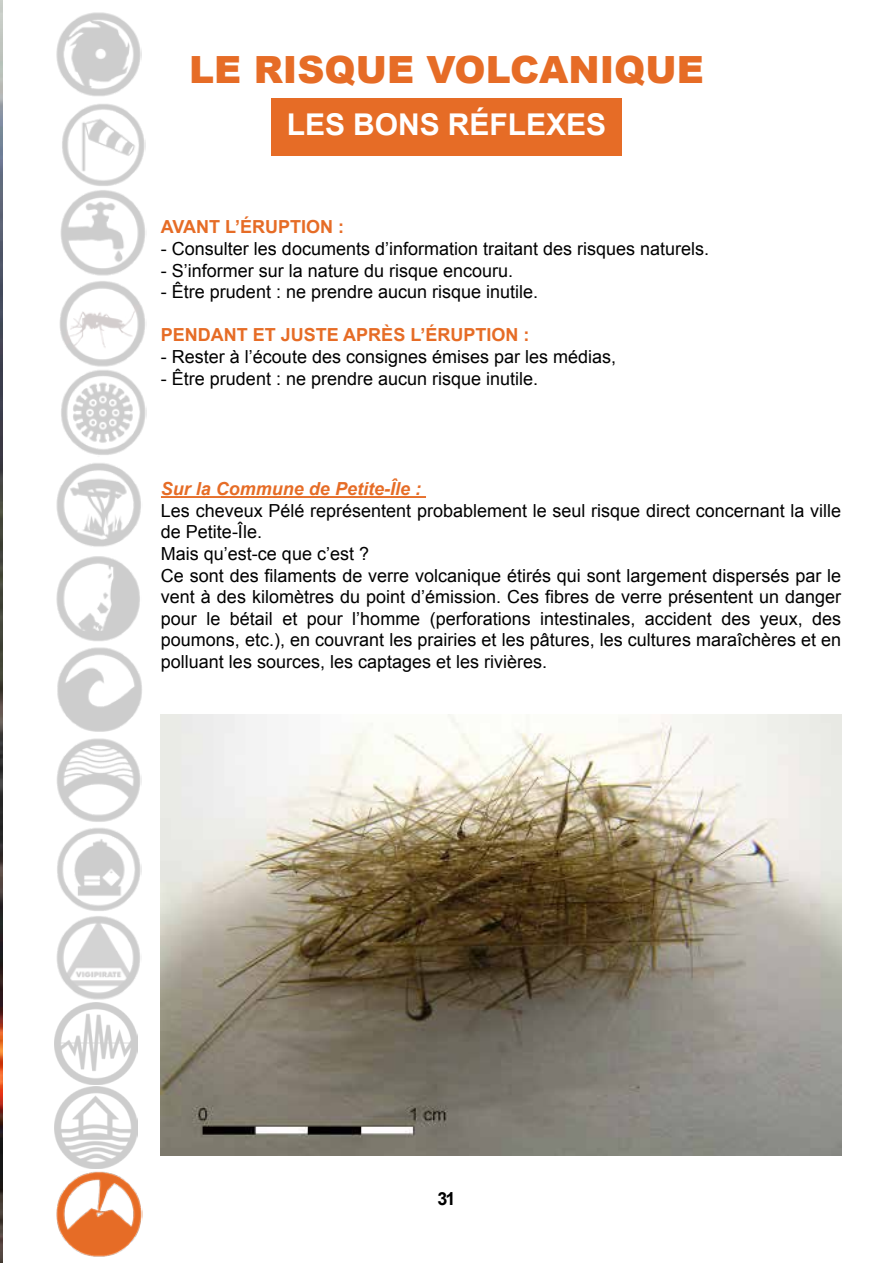
<style>
.page{position:relative;width:893px;height:1263px;background:#fff}
.page>*{position:absolute;margin:0;border:0;box-sizing:border-box;transform-origin:0 0}
.t1{font:900 37.5px "Arial";color:#e66c26}
.t2{font:700 30px "Arial";color:#fff}
.t3{font:18px/21.6px "Arial";color:#000}
.t4{font:700 18px "Arial";color:#e66c26}
.t5{font:italic 700 18px "Arial";color:#e66c26}
.t6{font:700 18px "Arial";color:#000}
</style>
<div class="page">
<hr style="left:161px;top:496px;width:265px;height:2px;background:#e66c26">
<div style="left:271px;top:98px;width:351px;height:58px;background:#e66c26"></div>
<img style="left:0;top:0;width:2px;height:1263px">
<img style="left:161px;top:714px;width:680px;height:441px">
<img style="left:59px;top:104px;width:87px;height:262px">
<img style="left:56px;top:12px;width:86px;height:84px">
<img style="left:55px;top:1003px;width:82px;height:165px">
<img style="left:56px;top:463px;width:85px;height:178px">
<img style="left:57px;top:647px;width:85px;height:85px">
<img style="left:56px;top:738px;width:86px;height:265px">
<img style="left:61px;top:366px;width:86px;height:89px">
<img style="left:56px;top:1171px;width:86px;height:86px">
<h1 class="t1" style="left:189px;top:42px;width:516px">LE RISQUE VOLCANIQUE</h1>
<h2 class="t2" style="left:287px;top:105px;width:321px">LES BONS RÉFLEXES</h2>
<p class="t4" style="left:161px;top:215px;width:185px">AVANT L’ÉRUPTION :</p>
<p class="t3" style="left:161px;top:238px;width:550px">- Consulter les documents d’information traitant des risques naturels.</p>
<p class="t3" style="left:161px;top:260px;width:354px">- S’informer sur la nature du risque encouru.</p>
<p class="t3" style="left:161px;top:281px;width:379px">- Être prudent : ne prendre aucun risque inutile.</p>
<p class="t4" style="left:161px;top:323px;width:370px">PENDANT ET JUSTE APRÈS L’ÉRUPTION :</p>
<p class="t3" style="left:161px;top:346px;width:457px">- Rester à l’écoute des consignes émises par les médias,</p>
<p class="t3" style="left:161px;top:368px;width:379px">- Être prudent : ne prendre aucun risque inutile.</p>
<p class="t5" style="left:161px;top:477px;width:262px">Sur la Commune de Petite-Île :</p>
<p class="t3" style="left:161px;top:500px;width:682px">Les cheveux Pélé représentent probablement le seul risque direct concernant la ville de Petite-Île.<br>Mais qu’est-ce que c’est ?<br>Ce sont des filaments de verre volcanique étirés qui sont largement dispersés par le vent à des kilomètres du point d’émission. Ces fibres de verre présentent un danger pour le bétail et pour l’homme (perforations intestinales, accident des yeux, des poumons, etc.), en couvrant les prairies et les pâtures, les cultures maraîchères et en polluant les sources, les captages et les rivières.</p>
<p class="t6" style="left:437px;top:1187px;width:20px">31</p>
</div>
